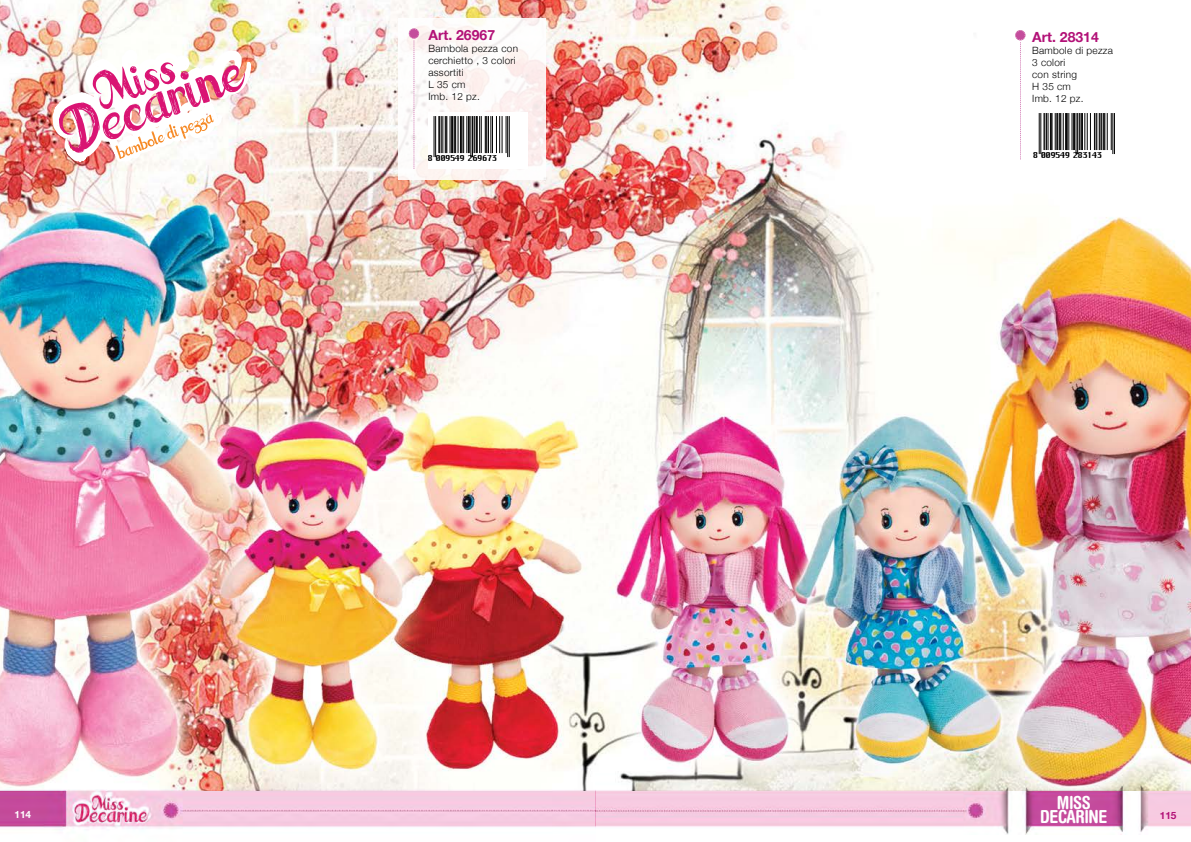
<style>
.page{position:relative;width:1191px;height:842px;background:#fff}
.page>*{position:absolute;margin:0;border:0;box-sizing:border-box;transform-origin:0 0}
.t1{font:700 condensed 18px "Helvetica Rounded";letter-spacing:-.025em;color:#fff}
.t2{font:700 14px "Helvetica Neue";color:#b21177}
.t3{font:300 10px/12px "Helvetica Neue";letter-spacing:.025em;color:#000}
.t4{font:700 10px "Helvetica Neue";color:#fff}
.t5{font:700 10px "Helvetica Neue";color:#b21177}
.t6{font:8px "Chicago";letter-spacing:-.065em;color:#000}
</style>
<div class="page">
<img style="left:0;top:0;width:1191px;height:789px">
<svg style="left:1032px;top:106px;width:102px;height:63px"></svg>
<hr style="left:1038px;top:114px;width:1px;height:40px;background:#000">
<hr style="left:1040px;top:114px;width:1px;height:40px;background:#000">
<hr style="left:1043px;top:114px;width:1px;height:36px;background:#000">
<hr style="left:1044px;top:114px;width:1px;height:36px;background:#000">
<hr style="left:1046px;top:114px;width:1px;height:36px;background:#000">
<hr style="left:1047px;top:114px;width:1px;height:36px;background:#000">
<hr style="left:1050px;top:114px;width:1px;height:36px;background:#000">
<hr style="left:1051px;top:114px;width:1px;height:36px;background:#000">
<hr style="left:1054px;top:114px;width:1px;height:36px;background:#000">
<hr style="left:1056px;top:114px;width:1px;height:36px;background:#000">
<hr style="left:1057px;top:114px;width:1px;height:36px;background:#000">
<hr style="left:1058px;top:114px;width:1px;height:36px;background:#000">
<hr style="left:1059px;top:114px;width:1px;height:36px;background:#000">
<hr style="left:1060px;top:114px;width:1px;height:36px;background:#000">
<hr style="left:1062px;top:114px;width:1px;height:36px;background:#000">
<hr style="left:1065px;top:114px;width:1px;height:36px;background:#000">
<hr style="left:1066px;top:114px;width:1px;height:36px;background:#000">
<hr style="left:1068px;top:114px;width:1px;height:36px;background:#000">
<hr style="left:1071px;top:114px;width:1px;height:36px;background:#000">
<hr style="left:1073px;top:114px;width:1px;height:36px;background:#000">
<hr style="left:1074px;top:114px;width:1px;height:36px;background:#000">
<hr style="left:1075px;top:114px;width:1px;height:40px;background:#000">
<hr style="left:1077px;top:114px;width:1px;height:40px;background:#000">
<hr style="left:1078px;top:114px;width:1px;height:36px;background:#000">
<hr style="left:1079px;top:114px;width:1px;height:36px;background:#000">
<hr style="left:1081px;top:114px;width:1px;height:36px;background:#000">
<hr style="left:1082px;top:114px;width:1px;height:36px;background:#000">
<hr style="left:1084px;top:114px;width:1px;height:36px;background:#000">
<hr style="left:1086px;top:114px;width:1px;height:36px;background:#000">
<hr style="left:1090px;top:114px;width:1px;height:36px;background:#000">
<hr style="left:1094px;top:114px;width:1px;height:36px;background:#000">
<hr style="left:1095px;top:114px;width:1px;height:36px;background:#000">
<hr style="left:1096px;top:114px;width:1px;height:36px;background:#000">
<hr style="left:1098px;top:114px;width:1px;height:36px;background:#000">
<hr style="left:1099px;top:114px;width:1px;height:36px;background:#000">
<hr style="left:1101px;top:114px;width:1px;height:36px;background:#000">
<hr style="left:1102px;top:114px;width:1px;height:36px;background:#000">
<hr style="left:1103px;top:114px;width:1px;height:36px;background:#000">
<hr style="left:1104px;top:114px;width:1px;height:36px;background:#000">
<hr style="left:1106px;top:114px;width:1px;height:36px;background:#000">
<hr style="left:1110px;top:114px;width:1px;height:36px;background:#000">
<hr style="left:1112px;top:114px;width:1px;height:40px;background:#000">
<hr style="left:1114px;top:114px;width:1px;height:40px;background:#000">
<img style="left:595px;top:774px;width:596px;height:61px">
<img style="left:0;top:789px;width:595px;height:40px">
<svg style="left:1015px;top:30px;width:10px;height:130px"></svg>
<img style="left:50px;top:12px;width:202px;height:175px">
<div style="left:398px;top:18px;width:148px;height:162px;background:linear-gradient(to right,#fcfaf9,#fcf5f4)"></div>
<svg style="left:409px;top:29px;width:10px;height:140px"></svg>
<svg style="left:428px;top:112px;width:99px;height:57px"></svg>
<hr style="left:433px;top:117px;width:1px;height:40px;background:#000">
<hr style="left:435px;top:117px;width:1px;height:40px;background:#000">
<hr style="left:438px;top:117px;width:1px;height:36px;background:#000">
<hr style="left:439px;top:117px;width:1px;height:36px;background:#000">
<hr style="left:441px;top:117px;width:1px;height:36px;background:#000">
<hr style="left:442px;top:117px;width:1px;height:36px;background:#000">
<hr style="left:445px;top:117px;width:1px;height:36px;background:#000">
<hr style="left:446px;top:117px;width:1px;height:36px;background:#000">
<hr style="left:449px;top:117px;width:1px;height:36px;background:#000">
<hr style="left:451px;top:117px;width:1px;height:36px;background:#000">
<hr style="left:452px;top:117px;width:1px;height:36px;background:#000">
<hr style="left:453px;top:117px;width:1px;height:36px;background:#000">
<hr style="left:454px;top:117px;width:1px;height:36px;background:#000">
<hr style="left:455px;top:117px;width:1px;height:36px;background:#000">
<hr style="left:457px;top:117px;width:1px;height:36px;background:#000">
<hr style="left:460px;top:117px;width:1px;height:36px;background:#000">
<hr style="left:461px;top:117px;width:1px;height:36px;background:#000">
<hr style="left:463px;top:117px;width:1px;height:36px;background:#000">
<hr style="left:466px;top:117px;width:1px;height:36px;background:#000">
<hr style="left:468px;top:117px;width:1px;height:36px;background:#000">
<hr style="left:469px;top:117px;width:1px;height:36px;background:#000">
<hr style="left:470px;top:117px;width:1px;height:40px;background:#000">
<hr style="left:472px;top:117px;width:1px;height:40px;background:#000">
<hr style="left:473px;top:117px;width:1px;height:36px;background:#000">
<hr style="left:474px;top:117px;width:1px;height:36px;background:#000">
<hr style="left:476px;top:117px;width:1px;height:36px;background:#000">
<hr style="left:477px;top:117px;width:1px;height:36px;background:#000">
<hr style="left:479px;top:117px;width:1px;height:36px;background:#000">
<hr style="left:481px;top:117px;width:1px;height:36px;background:#000">
<hr style="left:485px;top:117px;width:1px;height:36px;background:#000">
<hr style="left:486px;top:117px;width:1px;height:36px;background:#000">
<hr style="left:488px;top:117px;width:1px;height:36px;background:#000">
<hr style="left:490px;top:117px;width:1px;height:36px;background:#000">
<hr style="left:492px;top:117px;width:1px;height:36px;background:#000">
<hr style="left:496px;top:117px;width:1px;height:36px;background:#000">
<hr style="left:499px;top:117px;width:1px;height:36px;background:#000">
<hr style="left:501px;top:117px;width:1px;height:36px;background:#000">
<hr style="left:505px;top:117px;width:1px;height:36px;background:#000">
<hr style="left:507px;top:117px;width:1px;height:40px;background:#000">
<hr style="left:509px;top:117px;width:1px;height:40px;background:#000">
<h2 class="t2" style="left:428px;top:24px;width:68px">Art. 26967</h2>
<p class="t3" style="left:428px;top:42px;width:91px">Bambola pezza con cerchietto , 3 colori assortiti<br>L 35 cm<br>Imb. 12 pz.</p>
<p class="t6" style="left:427px;top:152px;width:71px">8 009549 269673</p>
<h2 class="t2" style="left:1032px;top:26px;width:68px">Art. 28314</h2>
<p class="t3" style="left:1032px;top:44px;width:82px">Bambole di pezza<br>3 colori<br>con string<br>H 35 cm<br>Imb. 12 pz.</p>
<p class="t6" style="left:1032px;top:149px;width:71px">8 009549 283143</p>
<h1 class="t1" style="left:1056px;top:791px;width:35px">MISS</h1>
<p class="t4" style="left:14px;top:806px;width:18px">114</p>
<h1 class="t1" style="left:1040px;top:805px;width:69px">DECARINE</h1>
<p class="t5" style="left:1159px;top:808px;width:18px">115</p>
</div>
